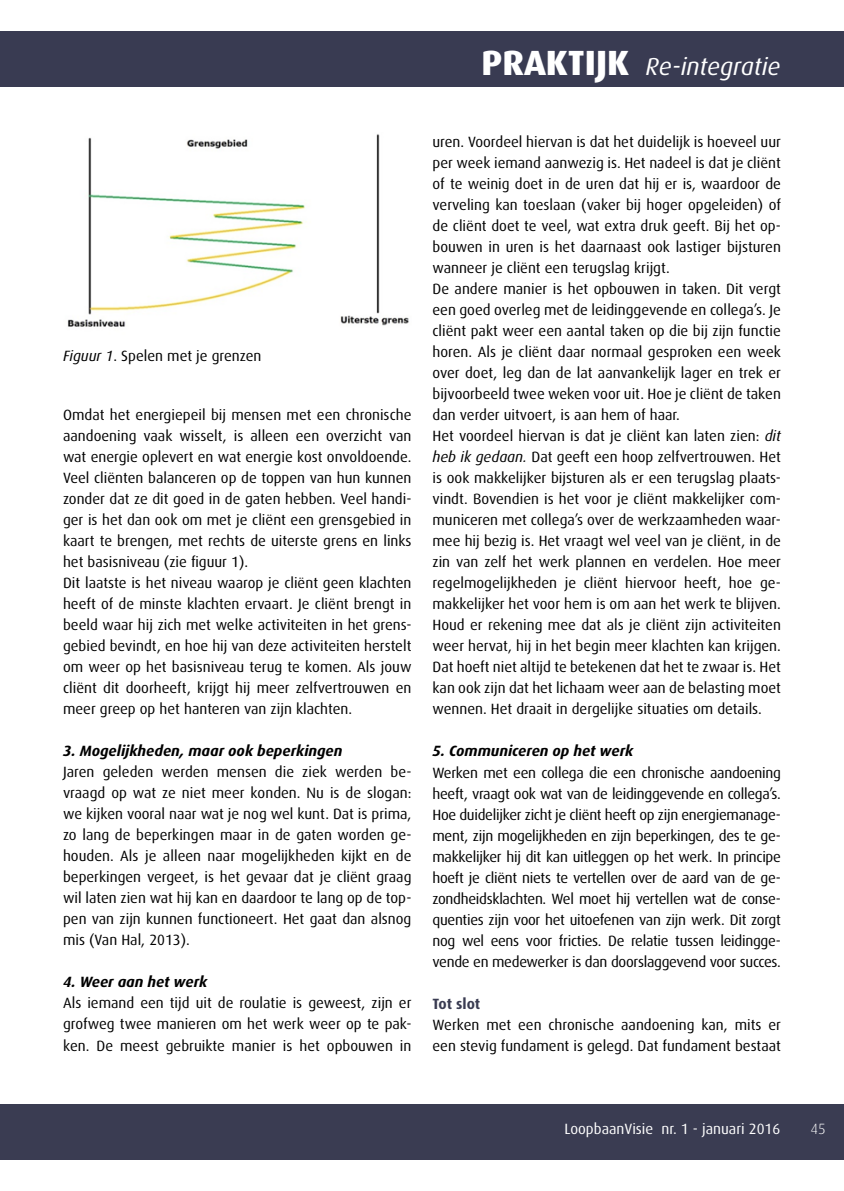
<style>
.page{position:relative;width:844px;height:1191px;background:#fff}
.page>*{position:absolute;margin:0;border:0;box-sizing:border-box;transform-origin:0 0}
.t1{font:italic 24.5px "Dax";color:#fff}
.t2{font:14.88px/21px "Dax";color:#000}
.t3{font:italic 700 14.88px "Dax";color:#000}
.t4{font:14.88px "Dax";color:#fff}
.t5{font:700 14.88px "Dax";letter-spacing:-.01em;color:#3a3c52}
.t6{font:300 14.88px "Dax";color:#fff}
.s1{font-weight:800;font-style:normal;font-size:35px}
.s2{font-style:italic}
</style>
<div class="page">
<div style="left:0;top:1104px;width:843px;height:56px;background:#3a3c52"></div>
<div style="left:0;top:31px;width:843px;height:56px;background:#393b52"></div>
<img style="left:67px;top:134px;width:342px;height:193px">
<h1 class="t1" style="left:481px;top:53px;width:300px"><span class="s1">PRAKTIJK</span> Re-integratie</h1>
<p class="t2" style="left:63px;top:345px;width:200px"><span class="s2">Figuur 1</span>. Spelen met je grenzen</p>
<p class="t2" style="left:63px;top:405px;width:350px">Omdat het energiepeil bij mensen met een chronische aandoening vaak wisselt, is alleen een overzicht van wat energie oplevert en wat energie kost onvoldoende.<br>Veel cliënten balanceren op de toppen van hun kunnen zonder dat ze dit goed in de gaten hebben. Veel handi&shy;ger is het dan ook om met je cliënt een grensgebied in kaart te brengen, met rechts de uiterste grens en links het basisniveau (zie figuur 1).<br>Dit laatste is het niveau waarop je cliënt geen klachten heeft of de minste klachten ervaart. Je cliënt brengt in beeld waar hij zich met welke activiteiten in het grens&shy;gebied bevindt, en hoe hij van deze activiteiten herstelt om weer op het basisniveau terug te komen. Als jouw cliënt dit doorheeft, krijgt hij meer zelfvertrouwen en meer greep op het hanteren van zijn klachten.</p>
<p class="t3" style="left:63px;top:743px;width:281px">3. Mogelijkheden, maar ook beperkingen</p>
<p class="t2" style="left:63px;top:762px;width:350px;text-align:justify">Jaren geleden werden mensen die ziek werden be&shy;vraagd op wat ze niet meer konden. Nu is de slogan: we kijken vooral naar wat je nog wel kunt. Dat is prima, zo lang de beperkingen maar in de gaten worden ge&shy;houden. Als je alleen naar mogelijkheden kijkt en de beperkingen vergeet, is het gevaar dat je cliënt graag wil laten zien wat hij kan en daardoor te lang op de top&shy;pen van zijn kunnen functioneert. Het gaat dan alsnog mis (Van Hal, 2013).</p>
<p class="t3" style="left:63px;top:974px;width:146px">4. Weer aan het werk</p>
<p class="t2" style="left:63px;top:993px;width:350px;text-align:justify">Als iemand een tijd uit de roulatie is geweest, zijn er grofweg twee manieren om het werk weer op te pak&shy;ken. De meest gebruikte manier is het opbouwen in</p>
<p class="t2" style="left:432px;top:132px;width:350px">uren. Voordeel hiervan is dat het duidelijk is hoeveel uur per week iemand aanwezig is. Het nadeel is dat je cliënt of te weinig doet in de uren dat hij er is, waardoor de verveling kan toeslaan (vaker bij hoger opgeleiden) of de cliënt doet te veel, wat extra druk geeft. Bij het op&shy;bouwen in uren is het daarnaast ook lastiger bijsturen wanneer je cliënt een terugslag krijgt.<br>De andere manier is het opbouwen in taken. Dit vergt een goed overleg met de leidinggevende en collega’s. Je cliënt pakt weer een aantal taken op die bij zijn functie horen. Als je cliënt daar normaal gesproken een week over doet, leg dan de lat aanvankelijk lager en trek er bijvoorbeeld twee weken voor uit. Hoe je cliënt de taken dan verder uitvoert, is aan hem of haar.<br>Het voordeel hiervan is dat je cliënt kan laten zien: <span class="s2">dit heb ik gedaan.</span> Dat geeft een hoop zelfvertrouwen. Het is ook makkelijker bijsturen als er een terugslag plaats&shy;vindt. Bovendien is het voor je cliënt makkelijker com&shy;municeren met collega’s over de werkzaamheden waar&shy;mee hij bezig is. Het vraagt wel veel van je cliënt, in de zin van zelf het werk plannen en verdelen. Hoe meer regelmogelijkheden je cliënt hiervoor heeft, hoe ge&shy;makkelijker het voor hem is om aan het werk te blijven.<br>Houd er rekening mee dat als je cliënt zijn activiteiten weer hervat, hij in het begin meer klachten kan krijgen.<br>Dat hoeft niet altijd te betekenen dat het te zwaar is. Het kan ook zijn dat het lichaam weer aan de belasting moet wennen. Het draait in dergelijke situaties om details.</p>
<p class="t3" style="left:432px;top:743px;width:202px">5. Communiceren op het werk</p>
<p class="t2" style="left:432px;top:762px;width:350px;text-align:justify">Werken met een collega die een chronische aandoening heeft, vraagt ook wat van de leidinggevende en collega’s.<br>Hoe duidelijker zicht je cliënt heeft op zijn energiemanage&shy;ment, zijn mogelijkheden en zijn beperkingen, des te ge&shy;makkelijker hij dit kan uitleggen op het werk. In principe hoeft je cliënt niets te vertellen over de aard van de ge&shy;zondheidsklachten. Wel moet hij vertellen wat de conse&shy;quenties zijn voor het uitoefenen van zijn werk. Dit zorgt nog wel eens voor fricties. De relatie tussen leidingge&shy;vende en medewerker is dan doorslaggevend voor succes.</p>
<p class="t5" style="left:432px;top:995px;width:49px">Tot slot</p>
<p class="t2" style="left:432px;top:1014px;width:350px">Werken met een chronische aandoening kan, mits er een stevig fundament is gelegd. Dat fundament bestaat</p>
<p class="t4" style="left:564px;top:1121px;width:217px">LoopbaanVisie nr. 1 - januari 2016</p>
<p class="t6" style="left:810px;top:1121px;width:17px">45</p>
</div>
